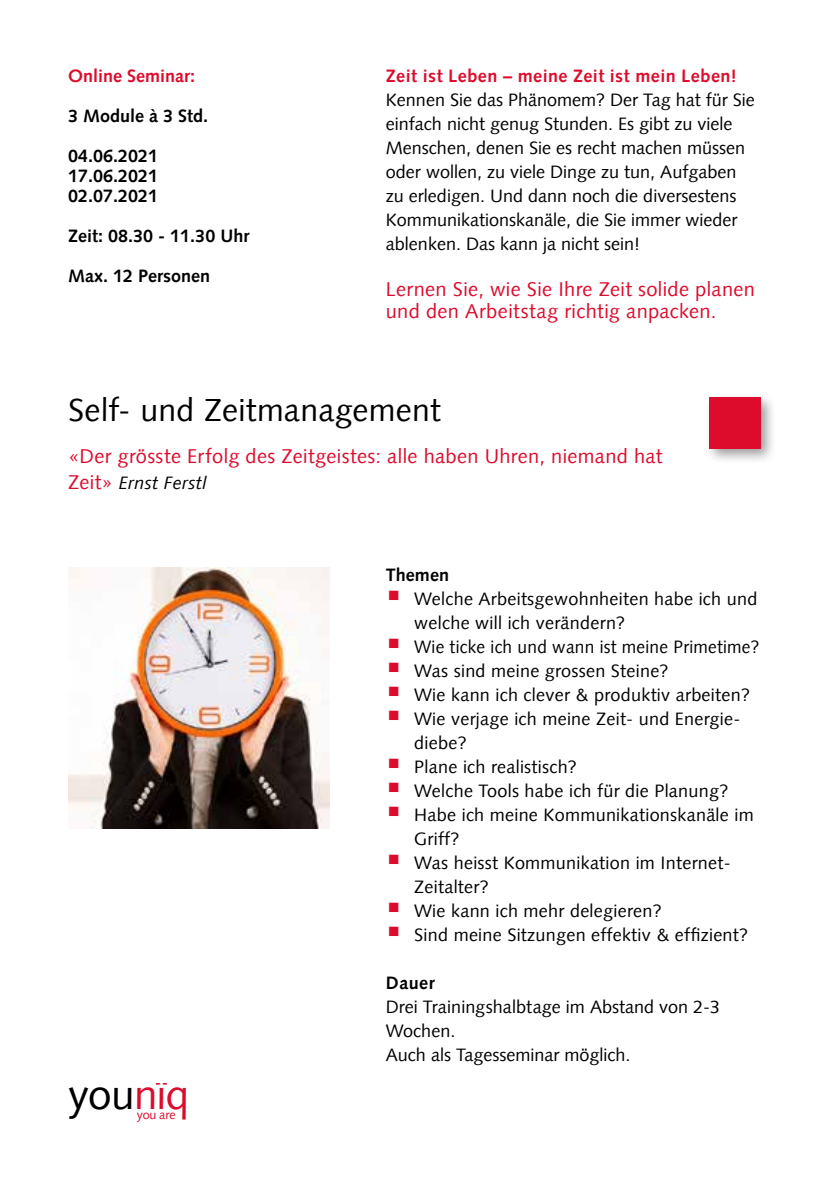
<style>
.page{position:relative;width:840px;height:1191px;background:#fff}
.page>*{position:absolute;margin:0;border:0;box-sizing:border-box;transform-origin:0 0}
.t1{font:42.2px "Syntax LT";letter-spacing:-.01em;color:#000}
.t2{font:32px "Syntax LT";letter-spacing:.01em;color:#000}
.t3{font:20px/22px "Syntax LT";letter-spacing:.015em;color:#dd0b2c}
.t4{font:18px/24px "Syntax LT";letter-spacing:.015em;color:#000}
.t5{font:700 18px/20px "Syntax LT";color:#000;text-align:justify}
.t6{font:700 18px "Syntax LT";letter-spacing:.025em;color:#dd0b2c}
.t7{font:italic 18px "Syntax LT";letter-spacing:.015em;color:#000}
.t8{font:700 18px "Syntax LT";color:#dd0b2c}
.t9{font:12.4px "Syntax LT";letter-spacing:-.015em;color:#dd0b2c}
.s1{font-style:normal;font-size:20px;color:#dd0b2c}
.s2{color:#dd0b2c}
</style>
<div class="page">
<img style="left:68px;top:567px;width:261px;height:261px">
<div style="left:703px;top:392px;width:73px;height:72px;background:#000;opacity:.4"></div>
<div style="left:709px;top:397px;width:51px;height:51px;background:#dd0b2c"></div>
<p class="t8" style="left:68px;top:65px;width:129px">Online Seminar:</p>
<p class="t5" style="left:68px;top:105px;width:142px">3 Module à 3 Std.</p>
<p class="t5" style="left:68px;top:145px;width:92px">04.06.2021<br>17.06.2021<br>02.07.2021</p>
<p class="t5" style="left:68px;top:225px;width:183px">Zeit: 08.30 - 11.30 Uhr</p>
<p class="t5" style="left:68px;top:265px;width:144px">Max. 12 Personen</p>
<p class="t6" style="left:386px;top:65px;width:352px">Zeit ist Leben – meine Zeit ist mein Leben!</p>
<p class="t4" style="left:386px;top:87px;width:370px">Kennen Sie das Phänomem? Der Tag hat für Sie einfach nicht genug Stunden. Es gibt zu viele Menschen, denen Sie es recht machen müssen oder wollen, zu viele Dinge zu tun, Aufgaben zu erledigen. Und dann noch die diversestens Kommunikationskanäle, die Sie immer wieder ablenken. Das kann ja nicht sein!</p>
<p class="t3" style="left:386px;top:278px;width:370px">Lernen Sie, wie Sie Ihre Zeit solide planen und den Arbeitstag richtig anpacken.</p>
<h2 class="t2" style="left:68px;top:391px;width:374px">Self- und Zeitmanagement</h2>
<p class="t3" style="left:68px;top:445px;width:595px">«Der grösste Erfolg des Zeitgeistes: alle haben Uhren, niemand hat</p>
<p class="t7" style="left:68px;top:472px;width:140px"><span class="s1">Zeit»</span> Ernst Ferstl</p>
<h1 class="t1" style="left:68px;top:1069px;width:123px">you<span class="s2">nïq</span></h1>
<p class="t9" style="left:137px;top:1107px;width:40px">you are</p>
<p class="t5" style="left:386px;top:564px;width:65px">Themen</p>
<p class="t4" style="left:414px;top:586px;width:346px">Welche Arbeitsgewohnheiten habe ich und welche will ich verändern?<br>Wie ticke ich und wann ist meine Primetime?<br>Was sind meine grossen Steine?<br>Wie kann ich clever &amp; produktiv arbeiten?<br>Wie verjage ich meine Zeit- und Energie&shy;diebe?<br>Plane ich realistisch?<br>Welche Tools habe ich für die Planung?<br>Habe ich meine Kommunikationskanäle im<br>Griff?<br>Was heisst Kommunikation im Internet-<br>Zeitalter?<br>Wie kann ich mehr delegieren?<br>Sind meine Sitzungen effektiv &amp; effizient?</p>
<p class="t5" style="left:386px;top:972px;width:50px">Dauer</p>
<p class="t4" style="left:386px;top:994px;width:335px">Drei Trainingshalbtage im Abstand von 2-3<br>Wochen.<br>Auch als Tagesseminar möglich.</p>
</div>
